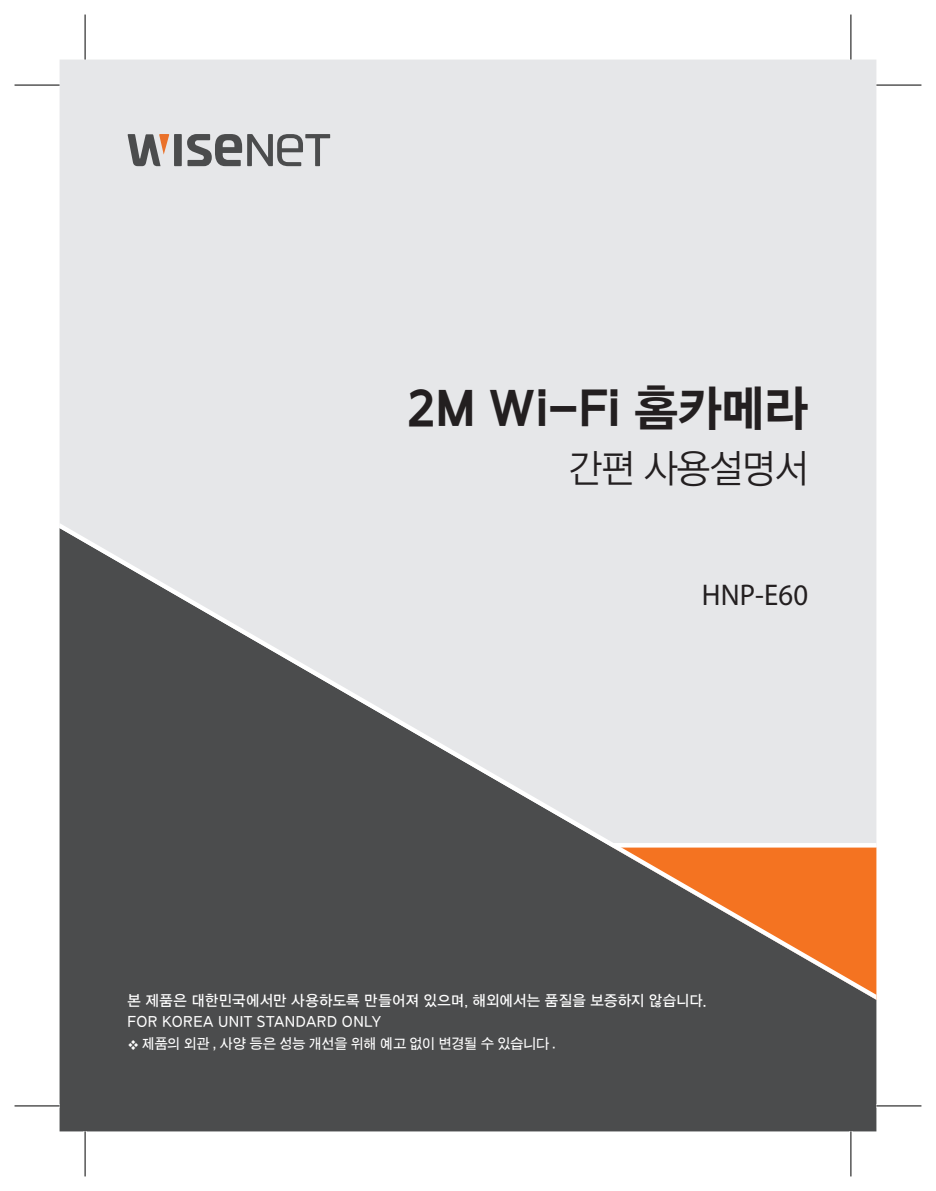
<style>
.page{position:relative;width:936px;height:1191px;background:#fff}
.page>*{position:absolute;margin:0;border:0;box-sizing:border-box;transform-origin:0 0}
.t1{font:49.2px "DX Ngo Std 50";letter-spacing:-.02em;color:#231f20;scale:.96 1}
.t2{font:39px "DX Ngo Std 20";letter-spacing:-.02em;color:#231f20;scale:.91 1}
.t3{font:30px "Myriad Pro";letter-spacing:.01em;color:#231f20;scale:.96 1}
.t4{font:15px/21.3px "DX Ngo Std 30";letter-spacing:.02em;color:#fff;scale:.95 1}
.t5{font:13.8px "D Xgo Std 40";letter-spacing:-.03em;color:#fff;scale:.95 1}
</style>
<div class="page">
<div style="left:60px;top:60px;width:816px;height:463px;background:#e6e7e9"></div>
<div style="left:60px;top:999px;width:816px;height:132px;background:#4b4c4d"></div>
<svg style="left:60px;top:523px;width:816px;height:476px;background:#9a9592"></svg>
<div style="left:174px;top:134px;width:8px;height:32px;background:#4b4c4d"></div>
<svg style="left:187px;top:134px;width:143px;height:32px;background:#9d9e9f"></svg>
<svg style="left:128px;top:134px;width:41px;height:32px"></svg>
<svg style="left:15px;top:84px;width:45px;height:1px"></svg>
<svg style="left:876px;top:84px;width:45px;height:1px"></svg>
<svg style="left:84px;top:15px;width:1px;height:45px"></svg>
<svg style="left:83px;top:1131px;width:4px;height:45px"></svg>
<hr style="left:15px;top:85px;width:45px;height:1px;background:#000">
<hr style="left:876px;top:85px;width:45px;height:1px;background:#000">
<hr style="left:15px;top:1105px;width:45px;height:1px;background:#000">
<hr style="left:876px;top:1105px;width:45px;height:1px;background:#000">
<hr style="left:85px;top:15px;width:1px;height:45px;background:#000">
<hr style="left:85px;top:1131px;width:1px;height:45px;background:#000">
<hr style="left:850px;top:15px;width:1px;height:45px;background:#000">
<hr style="left:850px;top:1131px;width:1px;height:45px;background:#000">
<svg style="left:129px;top:1039px;width:9px;height:10px"></svg>
<h1 class="t1" style="left:408px;top:383px;width:418px">2M Wi-Fi 홈카메라</h1>
<h2 class="t2" style="left:568px;top:448px;width:265px">간편 사용설명서</h2>
<h3 class="t3" style="left:701px;top:576px;width:113px">HNP-E60</h3>
<p class="t4" style="left:128px;top:990px;width:610px">본 제품은 대한민국에서만 사용하도록 만들어져 있으며, 해외에서는 품질을 보증하지 않습니다.<br>FOR KOREA UNIT STANDARD ONLY</p>
<p class="t5" style="left:142px;top:1037px;width:437px">제품의 외관 , 사양 등은 성능 개선을 위해 예고 없이 변경될 수 있습니다 .</p>
</div>
